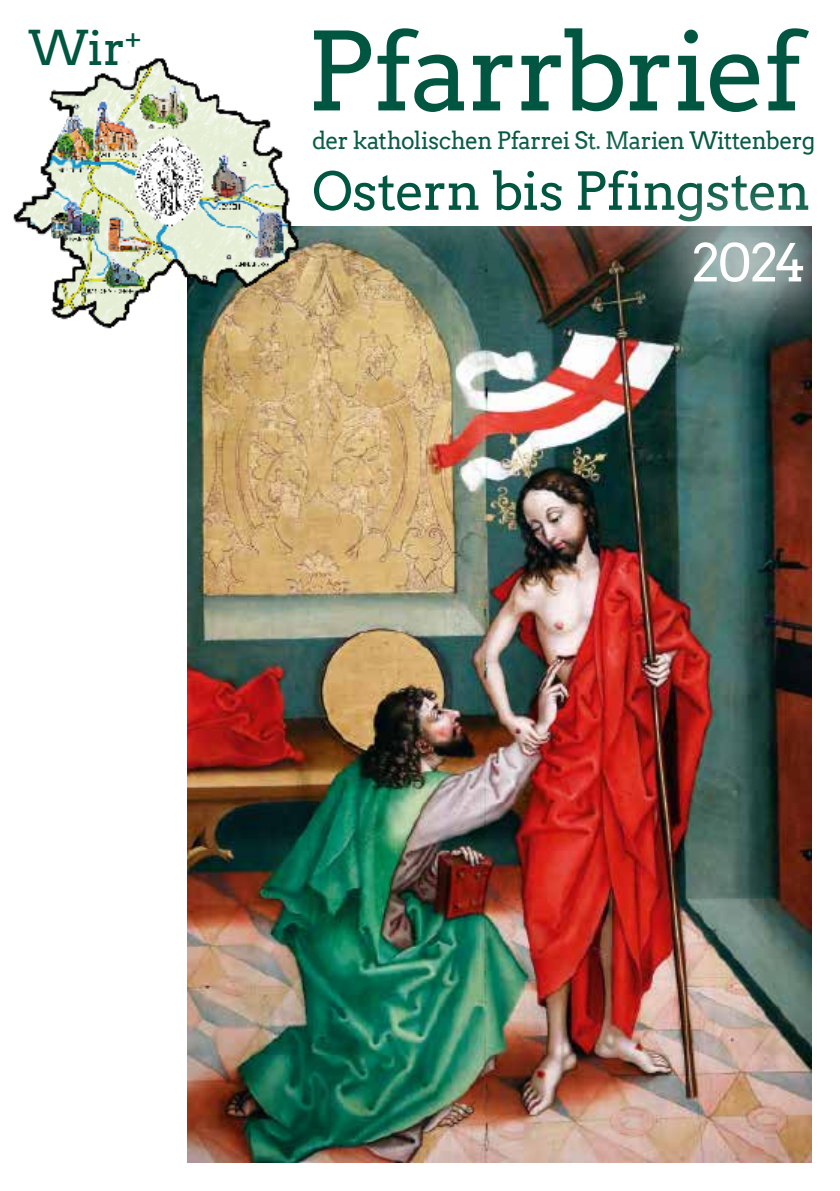
<style>
.page{position:relative;width:840px;height:1191px;background:#fff}
.page>*{position:absolute;margin:0;border:0;box-sizing:border-box;transform-origin:0 0}
.t1{font:108px "Arvo";letter-spacing:-.02em;color:#005640}
.t2{font:52px "Arvo";letter-spacing:-.015em;color:#005640}
.t3{font:52px "Arvo";color:#fff}
.t4{font:48px "Arvo";color:#005640}
.t5{font:24px "Arvo";letter-spacing:-.03em;color:#005640;scale:.95 1}
</style>
<div class="page">
<img style="left:187px;top:272px;width:624px;height:890px">
<img style="left:299px;top:226px;width:317px;height:46px">
<img style="left:616px;top:226px;width:196px;height:135px">
<img style="left:13px;top:58px;width:286px;height:275px">
<h3 class="t4" style="left:28px;top:19px;width:115px">Wir<sup>+</sup></h3>
<h1 class="t1" style="left:306px;top:7px;width:497px">Pfarrbrief</h1>
<p class="t5" style="left:312px;top:126px;width:530px">der katholischen Pfarrei St. Marien Wittenberg</p>
<h2 class="t2" style="left:312px;top:160px;width:500px">Ostern bis Pfingsten</h2>
<h2 class="t3" style="left:691px;top:231px;width:115px">2024</h2>
</div>
